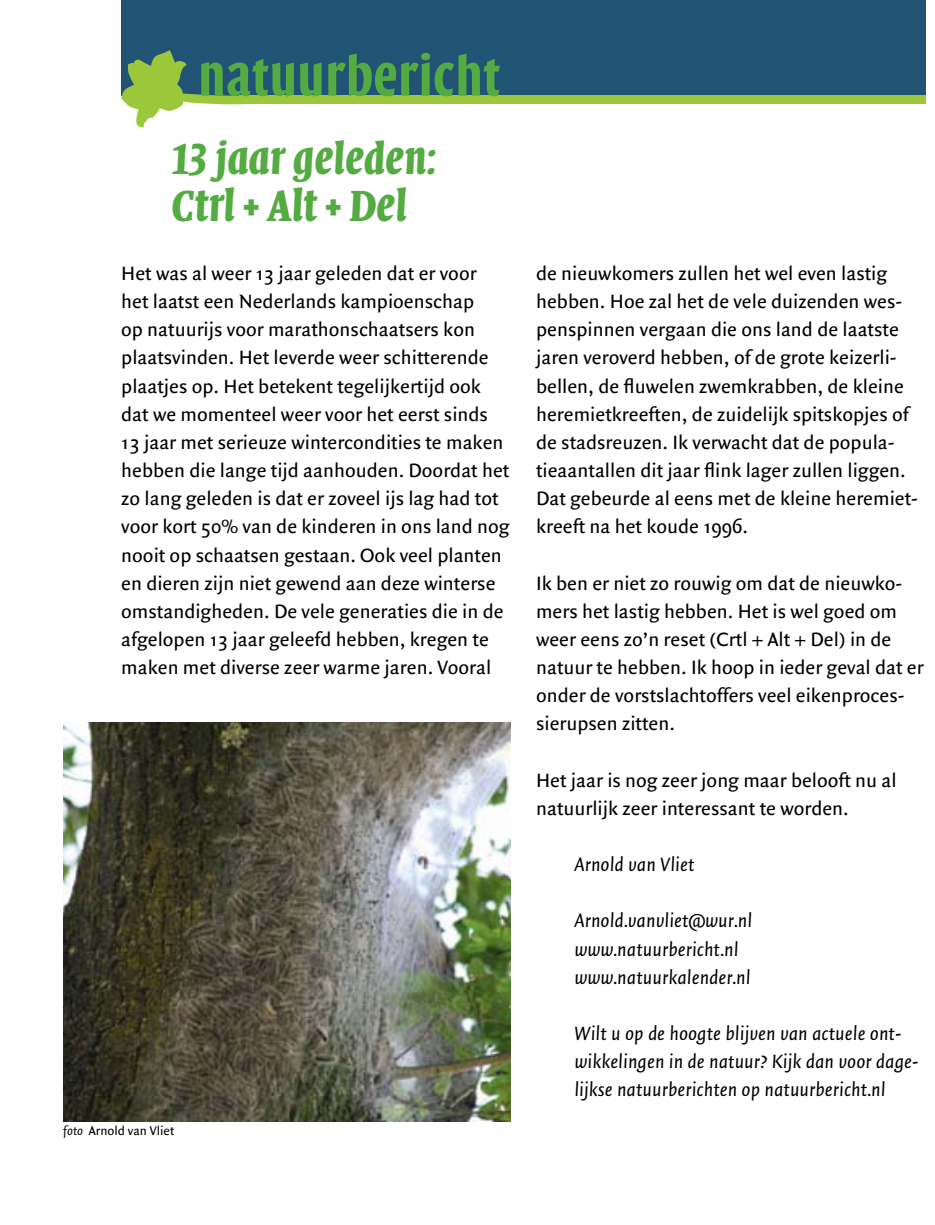
<style>
.page{position:relative;width:935px;height:1225px;background:#fff}
.page>*{position:absolute;margin:0;border:0;box-sizing:border-box;transform-origin:0 0}
.t1{font:600 56.25px "Quadraat Sans Dis";letter-spacing:.02em;color:#54ab42}
.t2{font:italic 700 45px/47.2px "Quadraat Dis";color:#54ab42}
.t3{font:20.7px/28.1px "Quadraat Sans";color:#000}
.t4{font:italic 20.7px/28.1px "Quadraat Sans";color:#000}
.t5{font:13.5px "Quadraat Sans";color:#000}
.s1{font-style:italic}
</style>
<div class="page">
<div style="left:121px;top:0;width:804px;height:96px;background:#205374"></div>
<svg style="left:121px;top:50px;width:123px;height:78px"></svg>
<div style="left:239px;top:96px;width:686px;height:8px;background:#9bc73b"></div>
<img style="left:64px;top:722px;width:446px;height:399px">
<h1 class="t1" style="left:198px;top:46px;width:303px">natuurbericht</h1>
<h2 class="t2" style="left:172px;top:137px;width:264px">13 jaar geleden:<br>Ctrl + Alt + Del</h2>
<p class="t3" style="left:121px;top:260px;width:390px">Het was al weer 13 jaar geleden dat er voor<br>het laatst een Nederlands kampioenschap<br>op natuurijs voor marathonschaatsers kon plaatsvinden. Het leverde weer schitterende plaatjes op. Het betekent tegelijkertijd ook dat we momenteel weer voor het eerst sinds 13 jaar met serieuze wintercondities te maken hebben die lange tijd aanhouden. Doordat het zo lang geleden is dat er zoveel ijs lag had tot voor kort 50% van de kinderen in ons land nog nooit op schaatsen gestaan. Ook veel planten en dieren zijn niet gewend aan deze winterse omstandigheden. De vele generaties die in de afgelopen 13 jaar geleefd hebben, kregen te maken met diverse zeer warme jaren. Vooral</p>
<p class="t3" style="left:536px;top:260px;width:383px">de nieuwkomers zullen het wel even lastig hebben. Hoe zal het de vele duizenden wes&shy;penspinnen vergaan die ons land de laatste jaren veroverd hebben, of de grote keizerli&shy;bellen, de fluwelen zwemkrabben, de kleine heremietkreeften, de zuidelijk spitskopjes of de stadsreuzen. Ik verwacht dat de popula&shy;tieaantallen dit jaar flink lager zullen liggen.<br>Dat gebeurde al eens met de kleine heremiet&shy;kreeft na het koude 1996.</p>
<p class="t3" style="left:536px;top:569px;width:389px">Ik ben er niet zo rouwig om dat de nieuwko&shy;mers het lastig hebben. Het is wel goed om weer eens zo’n reset (Crtl + Alt + Del) in de natuur te hebben. Ik hoop in ieder geval dat er onder de vorstslachtoffers veel eikenproces&shy;sierupsen zitten.</p>
<p class="t3" style="left:536px;top:766px;width:362px">Het jaar is nog zeer jong maar belooft nu al natuurlijk zeer interessant te worden.</p>
<p class="t4" style="left:574px;top:851px;width:122px">Arnold van Vliet</p>
<p class="t4" style="left:574px;top:907px;width:179px">Arnold.vanvliet@wur.nl www.natuurbericht.nl www.natuurkalender.nl</p>
<p class="t5" style="left:63px;top:1122px;width:113px"><span class="s1">foto</span> Arnold van Vliet</p>
<p class="t4" style="left:574px;top:1020px;width:345px">Wilt u op de hoogte blijven van actuele ont&shy;wikkelingen in de natuur? Kijk dan voor dage&shy;lijkse natuurberichten op natuurbericht.nl</p>
</div>
